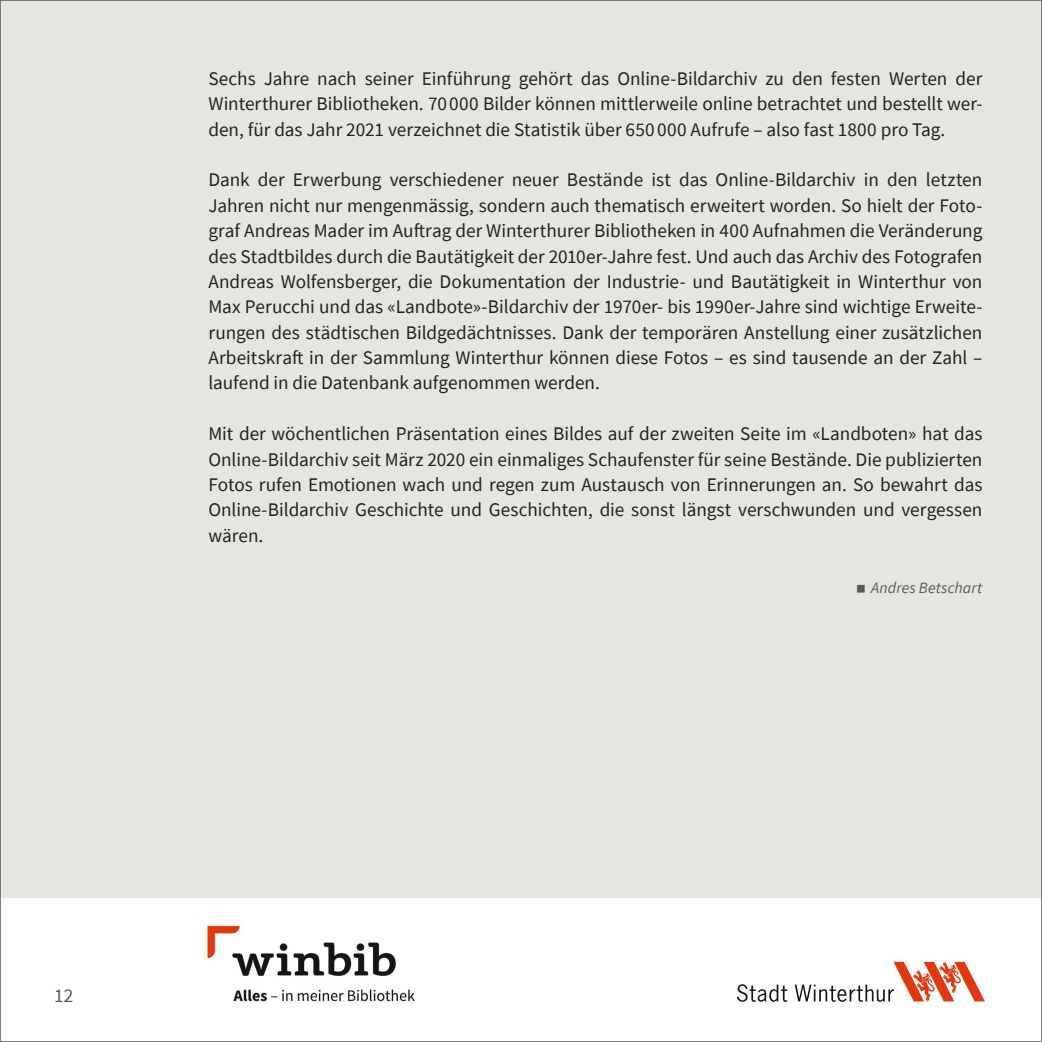
<style>
.page{position:relative;width:1042px;height:1042px;background:#fff}
.page>*{position:absolute;margin:0;border:0;box-sizing:border-box;transform-origin:0 0}
.t1{font:19.25px/25.4px "Source Sans Pro";color:#222322;text-align:justify}
.t2{font:19.25px "Source Sans Pro";color:#5a5a5a}
.t3{font:italic 15.75px "Source Sans Pro";letter-spacing:.005em;color:#5a5a5a}
.s1{font-style:normal;font-size:9.45px}
</style>
<div class="page">
<div style="left:0;top:0;width:1042px;height:897px;background:#e6e5e1"></div>
<img style="left:207px;top:925px;width:208px;height:77px">
<svg style="left:737px;top:962px;width:248px;height:40px"></svg>
<p class="t1" style="left:208px;top:66px;width:775px">Sechs Jahre nach seiner Einführung gehört das Online-Bildarchiv zu den festen Werten der Winterthurer Bibliotheken. 70 000 Bilder können mittlerweile online betrachtet und bestellt wer&shy;den, für das Jahr 2021 verzeichnet die Statistik über 650 000 Aufrufe – also fast 1800 pro Tag.</p>
<p class="t1" style="left:208px;top:167px;width:775px">Dank der Erwerbung verschiedener neuer Bestände ist das Online-Bildarchiv in den letzten Jahren nicht nur mengenmässig, sondern auch thematisch erweitert worden. So hielt der Foto&shy;graf Andreas Mader im Auftrag der Winterthurer Bibliotheken in 400 Aufnahmen die Veränderung des Stadtbildes durch die Bautätigkeit der 2010er-Jahre fest. Und auch das Archiv des Fotografen Andreas Wolfensberger, die Dokumentation der Industrie- und Bautätigkeit in Winterthur von Max Perucchi und das «Landbote»-Bildarchiv der 1970er- bis 1990er-Jahre sind wichtige Erweite&shy;rungen des städtischen Bildgedächtnisses. Dank der temporären Anstellung einer zusätzlichen Arbeitskraft in der Sammlung Winterthur können diese Fotos – es sind tausende an der Zahl – laufend in die Datenbank aufgenommen werden.</p>
<p class="t1" style="left:208px;top:421px;width:775px">Mit der wöchentlichen Präsentation eines Bildes auf der zweiten Seite im «Landboten» hat das Online-Bildarchiv seit März 2020 ein einmaliges Schaufenster für seine Bestände. Die publizierten Fotos rufen Emotionen wach und regen zum Austausch von Erinnerungen an. So bewahrt das Online-Bildarchiv Geschichte und Geschichten, die sonst längst verschwunden und vergessen wären.</p>
<p class="t3" style="left:856px;top:577px;width:127px"><span class="s1">■</span> Andres Betschart</p>
<p class="t2" style="left:54px;top:983px;width:21px">12</p>
</div>
